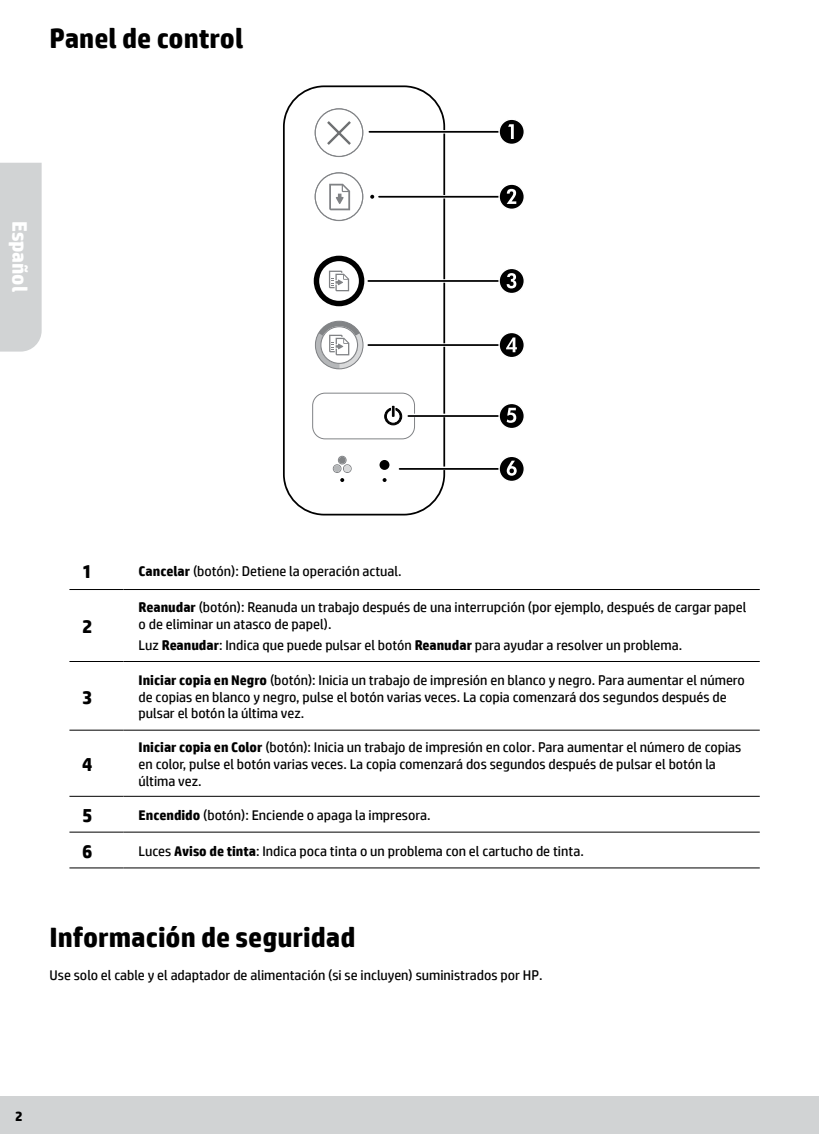
<style>
.page{position:relative;width:819px;height:1134px;background:#fff}
.page>*{position:absolute;margin:0;border:0;box-sizing:border-box;transform-origin:0 0}
.t1{font:700 28px "HP Simplified";color:#000}
.t2{font:700 21px "HP Simplified";color:#fff}
.t3{font:700 19.25px "HP Simplified";color:#000}
.t4{font:14px/16.8px "HP Simplified";color:#000}
.t5{font:700 14px "HP Simplified";color:#000}
.s1{font-weight:700}
</style>
<div class="page">
<div style="left:0;top:163px;width:42px;height:189px;background:#d1d3d4"></div>
<div style="left:0;top:1096px;width:819px;height:38px;background:#d1d3d4"></div>
<hr style="left:69px;top:589px;width:54px;height:1px;background:#000">
<hr style="left:123px;top:589px;width:637px;height:1px;background:#000">
<hr style="left:69px;top:661px;width:54px;height:1px;background:#000">
<hr style="left:123px;top:661px;width:637px;height:1px;background:#000">
<hr style="left:69px;top:730px;width:54px;height:1px;background:#000">
<hr style="left:123px;top:730px;width:637px;height:1px;background:#000">
<hr style="left:69px;top:796px;width:54px;height:1px;background:#000">
<hr style="left:123px;top:796px;width:637px;height:1px;background:#000">
<hr style="left:69px;top:832px;width:54px;height:1px;background:#000">
<hr style="left:123px;top:832px;width:637px;height:1px;background:#000">
<hr style="left:69px;top:868px;width:54px;height:1px;background:#000">
<hr style="left:123px;top:868px;width:637px;height:1px;background:#000">
<svg style="left:283px;top:85px;width:162px;height:431px"></svg>
<svg style="left:370px;top:195px;width:4px;height:4px"></svg>
<svg style="left:314px;top:108px;width:50px;height:114px"></svg>
<svg style="left:383px;top:478px;width:4px;height:4px"></svg>
<div style="left:380px;top:460px;width:9px;height:10px;background:#000;border-radius:50%"></div>
<svg style="left:333px;top:456px;width:19px;height:26px"></svg>
<div style="left:339px;top:457px;width:7px;height:7px;background:#828486;border-radius:50%"></div>
<div style="left:334px;top:465px;width:7px;height:7px;background:#b5b7b9;border-radius:50%"></div>
<div style="left:344px;top:465px;width:7px;height:7px;background:#d8d9da;border-radius:50%"></div>
<svg style="left:312px;top:393px;width:103px;height:46px"></svg>
<svg style="left:312px;top:318px;width:54px;height:54px"></svg>
<svg style="left:314px;top:256px;width:50px;height:50px"></svg>
<hr style="left:368px;top:279px;width:144px;height:4px;background:#fff">
<hr style="left:368px;top:280px;width:144px;height:2px;background:#000">
<svg style="left:499px;top:268px;width:25px;height:26px"></svg>
<div style="left:498px;top:268px;width:27px;height:26px;border:1px solid #fff;border-radius:50%"></div>
<svg style="left:507px;top:273px;width:9px;height:15px"></svg>
<hr style="left:368px;top:343px;width:144px;height:4px;background:#fff">
<hr style="left:368px;top:344px;width:144px;height:2px;background:#000">
<svg style="left:499px;top:332px;width:25px;height:26px"></svg>
<div style="left:498px;top:332px;width:27px;height:26px;border:1px solid #fff;border-radius:50%"></div>
<svg style="left:506px;top:337px;width:11px;height:15px"></svg>
<svg style="left:369px;top:130px;width:129px;height:4px"></svg>
<hr style="left:369px;top:131px;width:143px;height:2px;background:#000">
<div style="left:499px;top:119px;width:25px;height:25px;background:#000;border-radius:50%"></div>
<div style="left:498px;top:119px;width:27px;height:26px;border:1px solid #fff;border-radius:50%"></div>
<svg style="left:508px;top:124px;width:6px;height:15px"></svg>
<svg style="left:379px;top:195px;width:119px;height:4px"></svg>
<hr style="left:379px;top:196px;width:133px;height:2px;background:#000">
<svg style="left:499px;top:184px;width:25px;height:25px"></svg>
<div style="left:498px;top:183px;width:27px;height:27px;border:1px solid #fff;border-radius:50%"></div>
<svg style="left:507px;top:189px;width:9px;height:15px"></svg>
<hr style="left:408px;top:414px;width:104px;height:3px;background:#fff">
<hr style="left:408px;top:415px;width:104px;height:2px;background:#000">
<svg style="left:499px;top:403px;width:25px;height:26px"></svg>
<div style="left:498px;top:403px;width:27px;height:26px;border:1px solid #fff;border-radius:50%"></div>
<svg style="left:507px;top:408px;width:9px;height:15px"></svg>
<hr style="left:400px;top:467px;width:112px;height:3px;background:#fff">
<hr style="left:400px;top:468px;width:112px;height:2px;background:#000">
<svg style="left:499px;top:456px;width:25px;height:25px"></svg>
<div style="left:498px;top:456px;width:27px;height:26px;border:1px solid #fff;border-radius:50%"></div>
<svg style="left:507px;top:461px;width:10px;height:15px"></svg>
<h1 class="t1" style="left:50px;top:20px;width:195px">Panel de control</h1>
<h2 class="t2" style="left:33px;top:221px;width:73px;rotate:90deg">Español</h2>
<h3 class="t3" style="left:82px;top:559px;width:12px">1</h3>
<p class="t4" style="left:139px;top:563px;width:265px"><span class="s1">Cancelar</span> (botón): Detiene la operación actual.</p>
<h3 class="t3" style="left:82px;top:614px;width:12px">2</h3>
<h3 class="t3" style="left:82px;top:684px;width:12px">3</h3>
<h3 class="t3" style="left:82px;top:752px;width:12px">4</h3>
<p class="t4" style="left:139px;top:598px;width:609px"><span class="s1">Reanudar</span> (botón): Reanuda un trabajo después de una interrupción (por ejemplo, después de cargar papel o de eliminar un atasco de papel).</p>
<p class="t4" style="left:139px;top:637px;width:545px">Luz <span class="s1">Reanudar</span>: Indica que puede pulsar el botón <span class="s1">Reanudar</span> para ayudar a resolver un problema.</p>
<p class="t4" style="left:139px;top:671px;width:608px"><span class="s1">Iniciar copia en Negro</span> (botón): Inicia un trabajo de impresión en blanco y negro. Para aumentar el número de copias en blanco y negro, pulse el botón varias veces. La copia comenzará dos segundos después de pulsar el botón la última vez.</p>
<p class="t4" style="left:139px;top:739px;width:604px"><span class="s1">Iniciar copia en Color</span> (botón): Inicia un trabajo de impresión en color. Para aumentar el número de copias en color, pulse el botón varias veces. La copia comenzará dos segundos después de pulsar el botón la última vez.</p>
<h3 class="t3" style="left:82px;top:803px;width:12px">5</h3>
<p class="t4" style="left:139px;top:806px;width:294px"><span class="s1">Encendido</span> (botón): Enciende o apaga la impresora.</p>
<h3 class="t3" style="left:82px;top:839px;width:12px">6</h3>
<p class="t4" style="left:139px;top:842px;width:447px">Luces <span class="s1">Aviso de tinta</span>: Indica poca tinta o un problema con el cartucho de tinta.</p>
<h1 class="t1" style="left:50px;top:919px;width:307px">Información de seguridad</h1>
<p class="t4" style="left:50px;top:966px;width:495px">Use solo el cable y el adaptador de alimentación (si se incluyen) suministrados por HP.</p>
<p class="t5" style="left:15px;top:1107px;width:9px">2</p>
</div>
